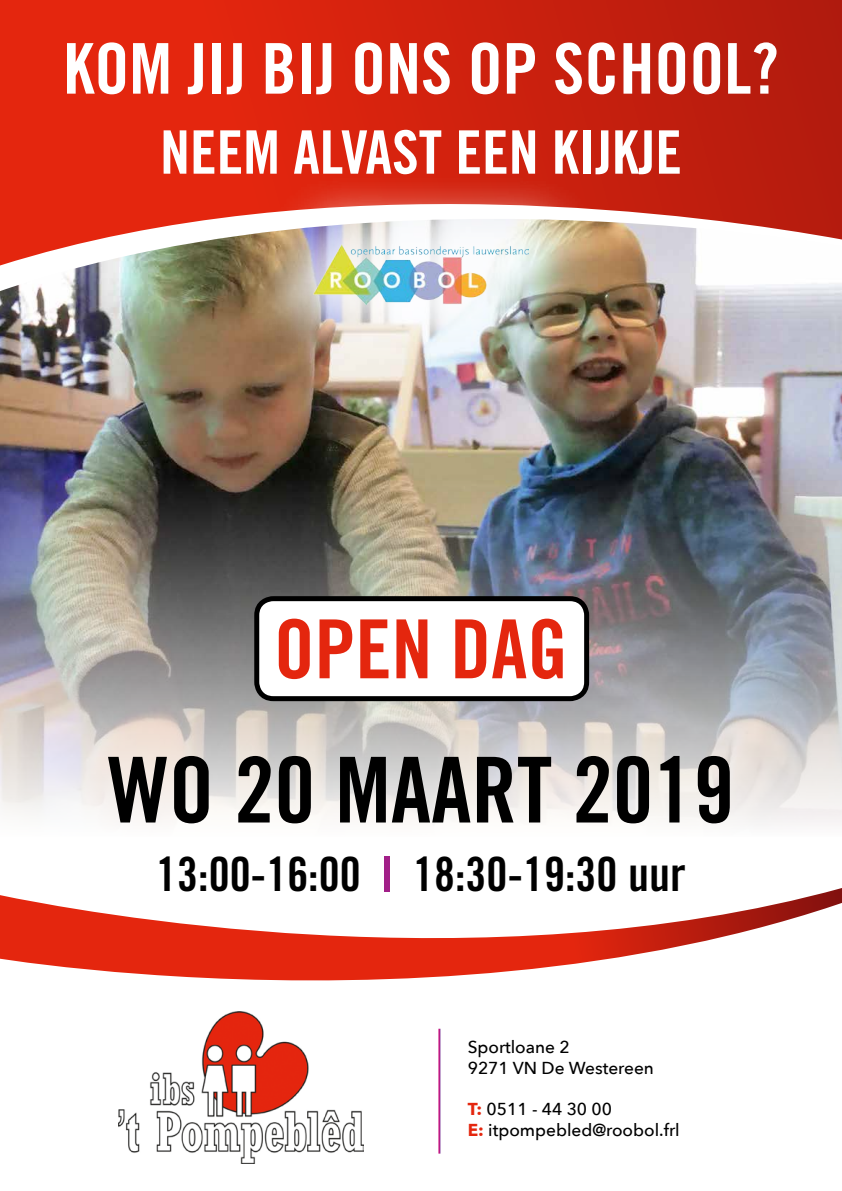
<style>
.page{position:relative;width:842px;height:1191px;background:#fff}
.page>*{position:absolute;margin:0;border:0;box-sizing:border-box;transform-origin:0 0}
.t1{font:90.9px "Trade Gothic LT Std Bd Cn 20";color:#000}
.t2{font:81.5px "Trade Gothic LT Std Bd Cn 20";color:#e4260e}
.t3{font:70px "Trade Gothic LT Std Bd Cn 20";color:#fff}
.t4{font:60px "Trade Gothic LT Std Bd Cn 20";color:#fff}
.t5{font:47.2px "Trade Gothic LT Pro Bd Cn 20";color:#000}
.t6{font:500 17.3px/20.7px "Avenir Next";color:#000}
.s1{color:#fff}
.s2{font-weight:700;color:#e4260e}
</style>
<div class="page">
<img style="left:0;top:353px;width:842px;height:444px">
<div style="left:257px;top:598px;width:330px;height:100px;background:#fff;border-radius:17px"></div>
<div style="left:254px;top:596px;width:335px;height:105px;border:5px solid #000;border-radius:17px"></div>
<svg style="left:0;top:797px;width:842px;height:25px;fill:#f7f4f2"></svg>
<svg style="left:0;top:822px;width:842px;height:260px"></svg>
<img style="left:0;top:265px;width:842px;height:88px">
<svg style="left:0;top:0;width:842px;height:265px;background:#d2321f"></svg>
<hr style="left:438px;top:1028px;width:2px;height:125px;background:#fff">
<div style="left:243px;top:174px;width:357px;height:202px;background:#fff;opacity:.8"></div>
<img style="left:313px;top:245px;width:216px;height:60px">
<img style="left:118px;top:1011px;width:245px;height:152px">
<h3 class="t3" style="left:63px;top:26px;width:717px">KOM JIJ BIJ ONS OP SCHOOL?</h3>
<h3 class="t4" style="left:160px;top:116px;width:523px">NEEM ALVAST EEN KIJKJE</h3>
<h2 class="t2" style="left:274px;top:599px;width:296px">OPEN DAG</h2>
<h1 class="t1" style="left:108px;top:735px;width:627px">WO 20 MAART 2019</h1>
<h3 class="t5" style="left:156px;top:846px;width:531px">13:00-16:00 <span class="s1">|</span> 18:30-19:30 uur</h3>
<p class="t6" style="left:468px;top:1036px;width:188px">Sportloane 2<br>9271 VN De Westereen</p>
<p class="t6" style="left:468px;top:1098px;width:213px"><span class="s2">T:</span> 0511 - 44 30 00<br><span class="s2">E:</span> itpompebled@roobol.frl</p>
</div>
